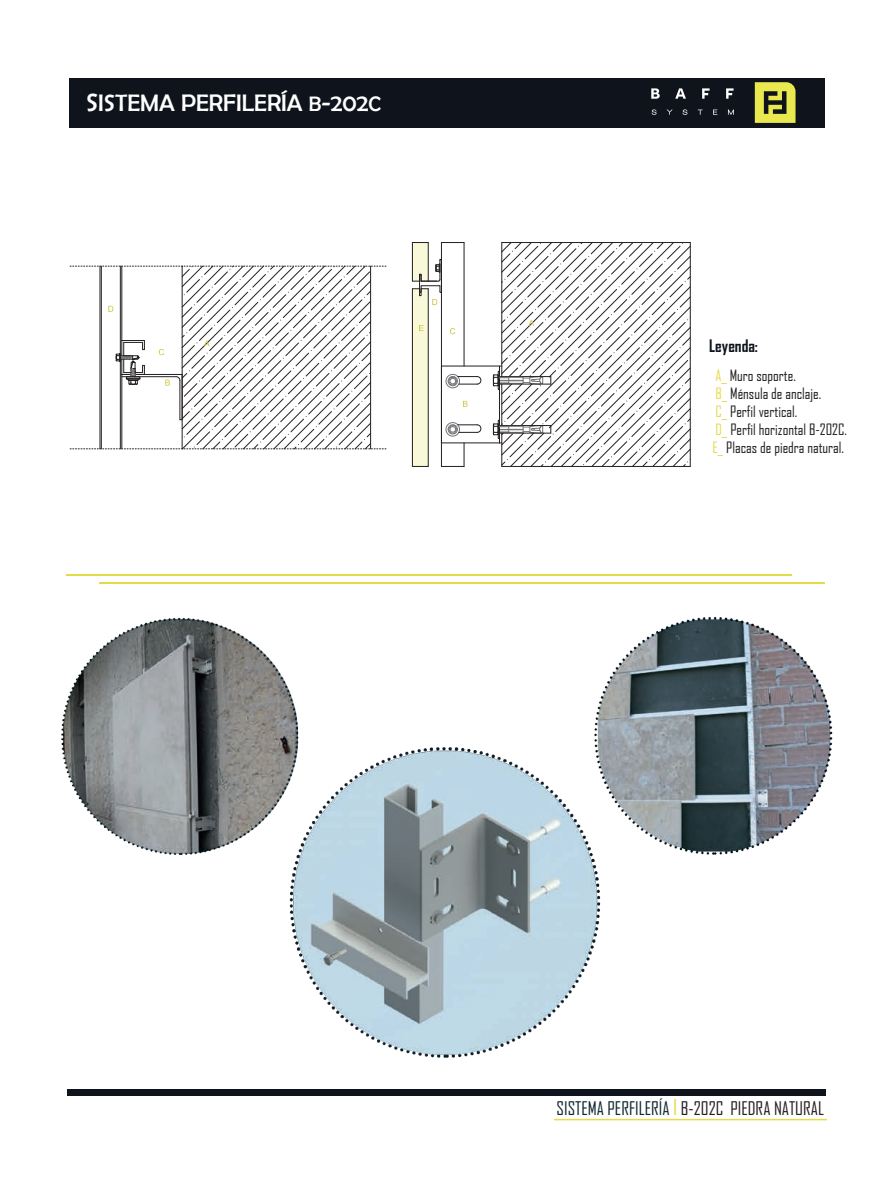
<style>
.page{position:relative;width:893px;height:1188px;background:#fff}
.page>*{position:absolute;margin:0;border:0;box-sizing:border-box;transform-origin:0 0}
.t1{font:24px "Berlin Sans FB";color:#fff}
.t2{font:18px "Agency FB";color:#231f20}
.t3{font:700 16.5px "Agency FB";color:#0c131c}
.t4{font:15px/18px "Agency FB";color:#231f20}
.s1{font-size:25.5px}
.s2{font-size:21px}
.s3{color:#e4db48}
.s4{color:#0e2630}
.s5{font-size:21px;color:#e4db48}
</style>
<div class="page">
<div style="left:69px;top:78px;width:756px;height:50px;background:#0f131c"></div>
<img style="left:355px;top:242px;width:180px;height:854px">
<img style="left:61px;top:265px;width:294px;height:831px">
<img style="left:535px;top:82px;width:298px;height:1039px">
<h1 class="t1" style="left:86px;top:90px;width:296px"><span class="s1">S</span>ISTEMA PERFILERÍA <span class="s2">B</span>-202<span class="s2">C</span></h1>
<p class="t3" style="left:709px;top:336px;width:50px">Leyenda:</p>
<p class="t4" style="left:712px;top:366px;width:136px"><span class="s3">A_</span> Muro soporte.<br><span class="s3">B_</span> Ménsula de anclaje.<br><span class="s3">C_</span> Perfil vertical.<br><span class="s3">D_</span> Perfil horizontal B-202C.<br><span class="s3">E_</span> Placas de piedra natural.</p>
<p class="t2" style="left:557px;top:1098px;width:269px"><span class="s4">SISTEMA PERFILERÍA</span> <span class="s5">I</span> B-202C PIEDRA NATURAL</p>
</div>
